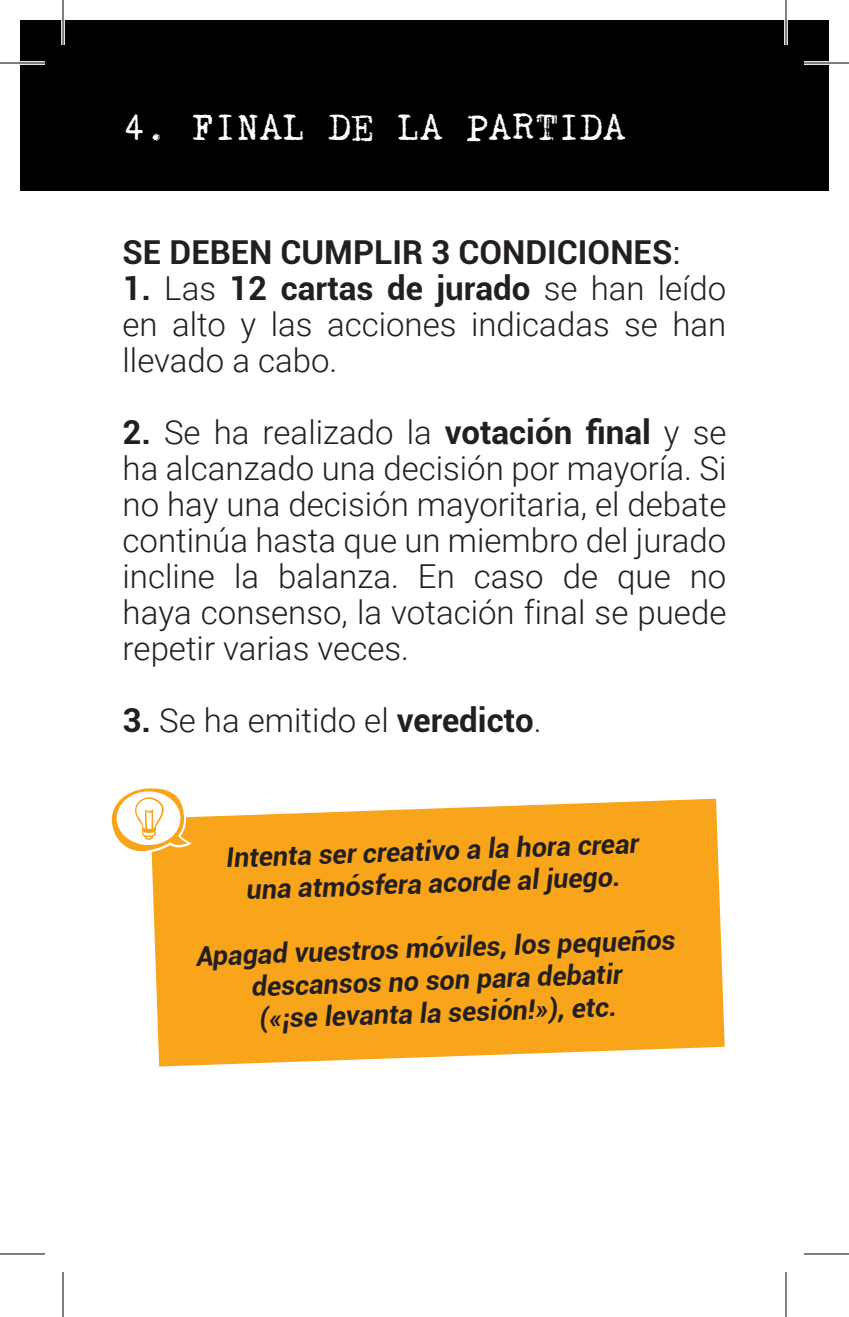
<style>
.page{position:relative;width:849px;height:1317px;background:#fff}
.page>*{position:absolute;margin:0;border:0;box-sizing:border-box;transform-origin:0 0}
.t1{font:39px "Kingthings Trypewriter 2";color:#fff}
.t2{font:300 33px/36px "Roboto";color:#231f20;text-align:justify}
.t3{font:700 33px "Roboto";color:#231f20}
.t4{font:italic 700 27px/32.4px "Roboto";color:#231f20;text-align:center}
.s1{font-weight:400}
.s2{font-weight:700}
</style>
<div class="page">
<div style="left:20px;top:20px;width:808px;height:171px;background:#000002"></div>
<svg style="left:151px;top:798px;width:574px;height:268px;background:#f9ac2d"></svg>
<svg style="left:111px;top:788px;width:81px;height:66px"></svg>
<svg style="left:20px;top:61px;width:25px;height:4px"></svg>
<svg style="left:804px;top:61px;width:25px;height:4px"></svg>
<svg style="left:61px;top:20px;width:4px;height:25px"></svg>
<svg style="left:784px;top:0;width:4px;height:45px"></svg>
<svg style="left:786px;top:1272px;width:1px;height:45px"></svg>
<hr style="left:0;top:62px;width:45px;height:2px;background:#000">
<hr style="left:804px;top:62px;width:45px;height:2px;background:#000">
<hr style="left:0;top:1253px;width:45px;height:1px;background:#000">
<hr style="left:804px;top:1253px;width:45px;height:1px;background:#000">
<hr style="left:62px;top:0;width:2px;height:45px;background:#000">
<hr style="left:62px;top:1272px;width:2px;height:45px;background:#000">
<hr style="left:785px;top:0;width:1px;height:45px;background:#000">
<hr style="left:785px;top:1272px;width:1px;height:45px;background:#000">
<p class="t1" style="left:123px;top:106px;width:505px">4. FINAL DE LA PARTIDA</p>
<p class="t3" style="left:123px;top:229px;width:560px">SE DEBEN CUMPLIR 3 CONDICIONES<span class="s1">:</span></p>
<p class="t2" style="left:123px;top:269px;width:605px"><span class="s2">1.</span> Las <span class="s2">12 cartas de jurado</span> se han leído en alto y las acciones indicadas se han llevado a cabo.</p>
<p class="t2" style="left:123px;top:413px;width:605px"><span class="s2">2.</span> Se ha realizado la <span class="s2">votación final</span> y se ha alcanzado una decisión por mayoría. Si no hay una decisión mayoritaria, el debate continúa hasta que un miembro del jurado incline la balanza. En caso de que no haya consenso, la votación final se puede repetir varias veces.</p>
<p class="t2" style="left:123px;top:701px;width:421px"><span class="s2">3.</span> Se ha emitido el <span class="s2">veredicto</span>.</p>
<p class="t4" style="left:226px;top:840px;width:414px;rotate:-2deg">Intenta ser creativo a la hora crear una atmósfera acorde al juego.</p>
<p class="t4" style="left:196px;top:939px;width:481px;rotate:-2deg">Apagad vuestros móviles, los pequeños descansos no son para debatir<br>(«¡se levanta la sesión!»), etc.</p>
</div>
